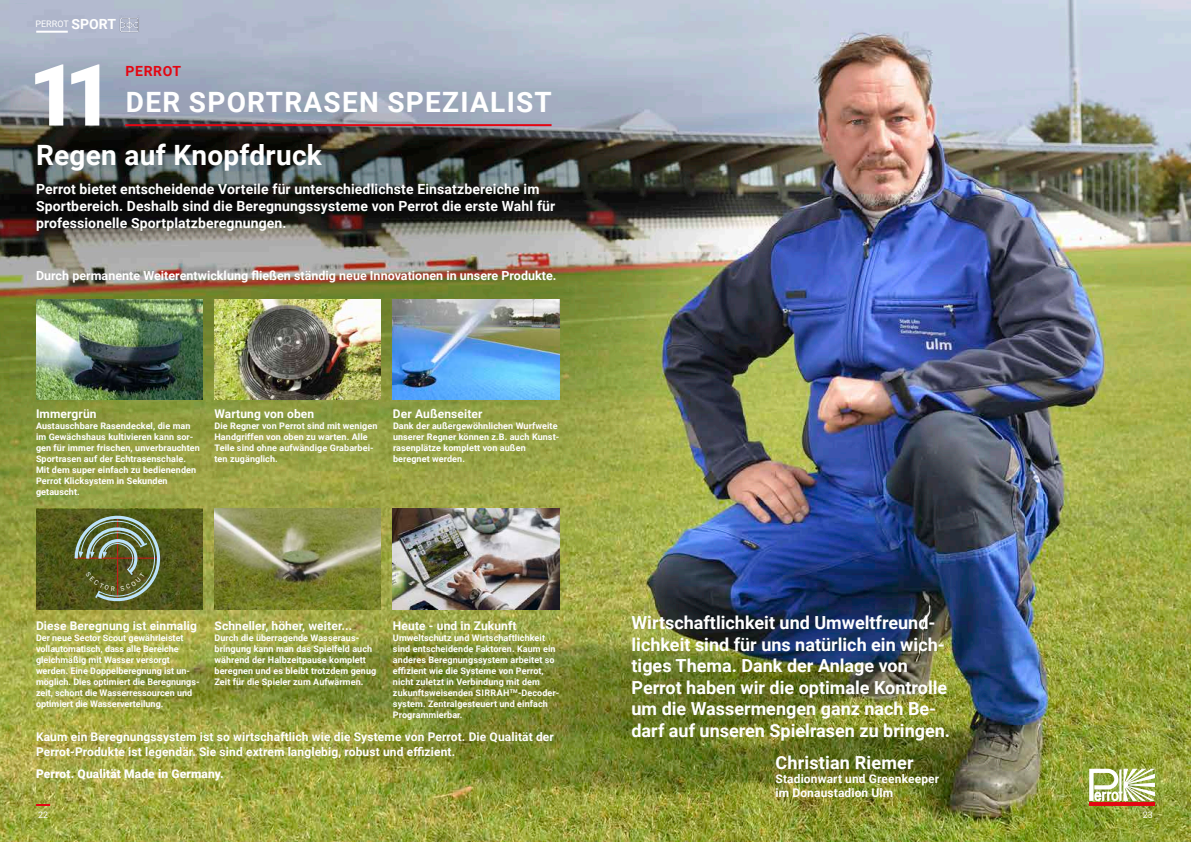
<style>
.page{position:relative;width:1191px;height:842px;background:#fff}
.page>*{position:absolute;margin:0;border:0;box-sizing:border-box;transform-origin:0 0}
.t1{font:900 86px "Roboto";color:#fff}
.t2{font:700 28px "Roboto";letter-spacing:.045em;color:#fff}
.t3{font:700 28px "Roboto";letter-spacing:.01em;color:#fff}
.t4{font:700 18px/21.6px "Roboto";color:#fff}
.t5{font:700 14px/16.8px "Roboto";letter-spacing:.01em;color:#fff}
.t6{font:700 14px "Roboto";letter-spacing:.045em;color:#e30612}
.t7{font:700 12.5px "Roboto";color:#fff}
.t8{font:700 12px/14.4px "Roboto";letter-spacing:.01em;color:#fff}
.t9{font:900 12px "Roboto";letter-spacing:.01em;color:#fff}
.t10{font:700 9px/11px "Roboto";letter-spacing:.01em;color:#fff}
.t11{font:9px "Roboto";color:#fff}
.s1{font-weight:700;font-size:14px}
</style>
<div class="page">
<img style="left:0;top:0;width:1191px;height:842px">
<img style="left:119px;top:16px;width:21px;height:18px">
<hr style="left:36px;top:31px;width:32px;height:2px;background:#fff">
<img style="left:36px;top:299px;width:166px;height:101px">
<hr style="left:125px;top:124px;width:426px;height:2px;background:#e30612">
<svg style="left:36px;top:804px;width:14px;height:2px"></svg>
<svg style="left:1089px;top:769px;width:66px;height:37px"></svg>
<img style="left:393px;top:299px;width:166px;height:101px">
<img style="left:214px;top:299px;width:167px;height:101px">
<img style="left:214px;top:509px;width:167px;height:100px">
<img style="left:393px;top:509px;width:166px;height:100px">
<svg style="left:36px;top:509px;width:166px;height:100px"></svg>
<svg style="left:73px;top:514px;width:89px;height:89px"></svg>
<p class="t11" style="left:35px;top:17px;width:82px">PERROT <span class="s1">SPORT</span></p>
<h1 class="t1" style="left:28px;top:35px;width:87px">11</h1>
<h3 class="t6" style="left:125px;top:62px;width:57px">PERROT</h3>
<h2 class="t2" style="left:126px;top:82px;width:427px">DER SPORTRASEN SPEZIALIST</h2>
<h2 class="t3" style="left:36px;top:135px;width:287px">Regen auf Knopfdruck</h2>
<h3 class="t5" style="left:36px;top:180px;width:521px">Perrot bietet entscheidende Vorteile für unterschiedlichste Einsatzbereiche im<br>Sportbereich. Deshalb sind die Beregnungssysteme von Perrot die erste Wahl für professionelle Sportplatzberegnungen.</h3>
<h3 class="t7" style="left:36px;top:266px;width:522px">Durch permanente Weiterentwicklung fließen ständig neue Innovationen in unsere Produkte.</h3>
<h3 class="t8" style="left:36px;top:406px;width:62px">Immergrün</h3>
<p class="t10" style="left:36px;top:420px;width:165px">Austauschbare Rasendeckel, die man im Gewächshaus kultivieren kann sor&shy;gen für immer frischen, unverbrauchten Sportrasen auf der Echtrasenschale.<br>Mit dem super einfach zu bedienenden Perrot Klicksystem in Sekunden getauscht.</p>
<h3 class="t8" style="left:214px;top:406px;width:101px">Wartung von oben</h3>
<p class="t10" style="left:214px;top:420px;width:164px">Die Regner von Perrot sind mit wenigen<br>Handgriffen von oben zu warten. Alle<br>Teile sind ohne aufwändige Grabarbei&shy;ten zugänglich.</p>
<h3 class="t8" style="left:393px;top:406px;width:91px">Der Außenseiter</h3>
<p class="t10" style="left:393px;top:420px;width:168px">Dank der außergewöhnlichen Wurfweite unserer Regner können z.B. auch Kunst&shy;rasenplätze komplett von außen beregnet werden.</p>
<h3 class="t8" style="left:393px;top:618px;width:125px">Heute - und in Zukunft</h3>
<p class="t10" style="left:393px;top:632px;width:168px">Umweltschutz und Wirtschaftlichkeit sind entscheidende Faktoren. Kaum ein anderes Beregnungssystem arbeitet so effizient wie die Systeme von Perrot, nicht zuletzt in Verbindung mit dem zukunftsweisenden SIRRAH<sup>TM</sup>-Decoder&shy;system. Zentralgesteuert und einfach Programmierbar.</p>
<h3 class="t8" style="left:36px;top:729px;width:519px">Kaum ein Beregnungssystem ist so wirtschaftlich wie die Systeme von Perrot. Die Qualität der<br>Perrot-Produkte ist legendär. Sie sind extrem langlebig, robust und effizient.</h3>
<h3 class="t9" style="left:36px;top:766px;width:189px">Perrot. Qualität Made in Germany.</h3>
<h3 class="t8" style="left:36px;top:618px;width:162px">Diese Beregnung ist einmalig</h3>
<p class="t10" style="left:36px;top:632px;width:165px">Der neue Sector Scout gewährleistet vollautomatisch, dass alle Bereiche gleichmäßig mit Wasser versorgt werden. Eine Doppelberegnung ist un&shy;möglich. Dies optimiert die Beregnungs&shy;zeit, schont die Wasserressourcen und optimiert die Wasserverteilung.</p>
<h3 class="t8" style="left:214px;top:618px;width:139px">Schneller, höher, weiter...</h3>
<p class="t10" style="left:214px;top:632px;width:163px">Durch die überragende Wasseraus&shy;bringung kann man das Spielfeld auch während der Halbzeitpause komplett beregnen und es bleibt trotzdem genug Zeit für die Spieler zum Aufwärmen.</p>
<h3 class="t4" style="left:631px;top:611px;width:320px">Wirtschaftlichkeit und Umweltfreund&shy;lichkeit sind für uns natürlich ein wich&shy;tiges Thema. Dank der Anlage von Perrot haben wir die optimale Kontrolle um die Wassermengen ganz nach Be&shy;darf auf unseren Spielrasen zu bringen.</h3>
<h3 class="t4" style="left:775px;top:751px;width:140px">Christian Riemer</h3>
<h3 class="t8" style="left:775px;top:771px;width:165px">Stadionwart und Greenkeeper im Donaustadion Ulm</h3>
<p class="t11" style="left:38px;top:808px;width:12px">22</p>
<p class="t11" style="left:1142px;top:808px;width:12px">23</p>
</div>
